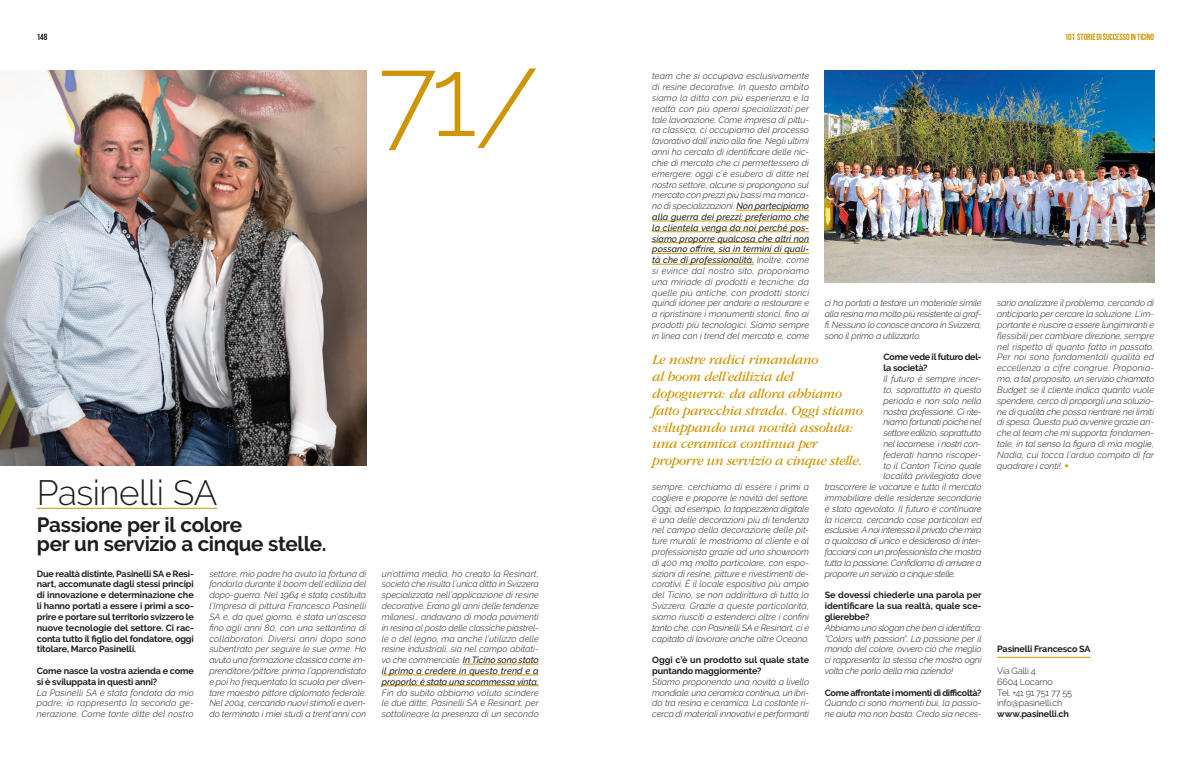
<style>
.page{position:relative;width:1191px;height:766px;background:#fff}
.page>*{position:absolute;margin:0;border:0;box-sizing:border-box;transform-origin:0 0}
.t1{font:300 112px "Raleway";color:#ce9606}
.t2{font:300 35px "Raleway";letter-spacing:-.015em;color:#1d1d1b}
.t3{font:700 20.6px/19.5px "Raleway";letter-spacing:-.015em;color:#1d1d1b}
.t4{font:italic 14px/16.8px "ITC Garamond Std";letter-spacing:-.02em;color:#ce9606}
.t5{font:italic 300 9px/10.8px "Raleway";letter-spacing:-.01em;color:#1d1d1b;text-align:justify}
.t6{font:700 9px/10.8px "Raleway";letter-spacing:-.015em;color:#1d1d1b}
.t7{font:300 9px/10.8px "Raleway";letter-spacing:-.015em;color:#1d1d1b}
.t8{font:italic 300 9px "Raleway";letter-spacing:.01em;color:#1d1d1b}
.t9{font:italic 300 9px "Raleway";letter-spacing:-.03em;color:#1d1d1b}
.t10{font:9px "Bebas Neue";letter-spacing:-.015em;color:#ce9606}
.t11{font:9px "Bebas Neue";color:#1d1d1b}
.s1{font-weight:500}
.s2{font-weight:900;font-style:normal;color:#ce9606}
</style>
<div class="page">
<hr style="left:736px;top:210px;width:73px;height:1px;background:#ce9606">
<hr style="left:652px;top:221px;width:157px;height:1px;background:#ce9606">
<hr style="left:652px;top:231px;width:157px;height:1px;background:#ce9606">
<hr style="left:652px;top:242px;width:157px;height:1px;background:#ce9606">
<hr style="left:652px;top:253px;width:157px;height:1px;background:#ce9606">
<hr style="left:652px;top:264px;width:102px;height:1px;background:#ce9606">
<hr style="left:463px;top:663px;width:76px;height:1px;background:#ce9606">
<hr style="left:382px;top:674px;width:157px;height:1px;background:#ce9606">
<hr style="left:382px;top:685px;width:157px;height:1px;background:#ce9606">
<hr style="left:37px;top:508px;width:180px;height:1px;background:#ce9606">
<img style="left:0;top:71px;width:366px;height:394px">
<hr style="left:997px;top:657px;width:93px;height:1px;background:#ce9606">
<img style="left:824px;top:71px;width:330px;height:211px">
<p class="t11" style="left:37px;top:32px;width:12px">148</p>
<p class="t10" style="left:1065px;top:32px;width:91px">101 STORIE DI SUCCESSO IN TICINO</p>
<h1 class="t1" style="left:377px;top:31px;width:163px">71/</h1>
<h2 class="t2" style="left:37px;top:472px;width:182px">Pasinelli SA</h2>
<h3 class="t3" style="left:37px;top:515px;width:291px">Passione per il colore<br>per un servizio a cinque stelle.</h3>
<p class="t6" style="left:37px;top:568px;width:158px;text-align:justify">Due realtà distinte, Pasinelli SA e Resi&shy;nart, accomunate dagli stessi principi di innovazione e determinazione che li hanno portati a essere i primi a sco&shy;prire e portare sul territorio svizzero le nuove tecnologie del settore. Ci rac&shy;conta tutto il figlio del fondatore, oggi titolare, Marco Pasinelli.</p>
<p class="t6" style="left:37px;top:665px;width:158px">Come nasce la vostra azienda e come si è sviluppata in questi anni?</p>
<p class="t5" style="left:37px;top:686px;width:158px">La Pasinelli SA è stata fondata da mio padre, io rappresento la seconda ge&shy;nerazione. Come tante ditte del nostro</p>
<p class="t5" style="left:209px;top:568px;width:158px">settore, mio padre ha avuto la fortuna di fondarla durante il boom dell’edilizia del dopo-guerra. Nel 1964 è stata costituita l’Impresa di pittura Francesco Pasinelli SA e, da quel giorno, è stata un’ascesa fino agli anni 80, con una settantina di collaboratori. Diversi anni dopo sono subentrato per seguire le sue orme. Ho avuto una formazione classica come im&shy;prenditore/pittore: prima l’apprendistato e poi ho frequentato la scuola per diven&shy;tare maestro pittore diplomato federale.<br>Nel 2004, cercando nuovi stimoli e aven&shy;do terminato i miei studi a trent’anni con</p>
<p class="t5" style="left:382px;top:568px;width:158px">un’ottima media, ho creato la Resinart, società che risulta l’unica ditta in Svizzera specializzata nell’applicazione di resine decorative. Erano gli anni delle tendenze milanesi… andavano di moda pavimenti in resina al posto delle classiche piastrel&shy;le o del legno, ma anche l’utilizzo delle resine industriali, sia nel campo abitati&shy;vo che commerciale. <span class="s1">In Ticino sono stato il primo a credere in questo trend e a proporlo: è stata una scommessa vinta.</span></p>
<p class="t5" style="left:382px;top:686px;width:158px">Fin da subito abbiamo voluto scindere le due ditte, Pasinelli SA e Resinart, per sottolineare la presenza di un secondo</p>
<p class="t5" style="left:652px;top:71px;width:158px">team che si occupava esclusivamente di resine decorative. In questo ambito siamo la ditta con più esperienza e la realtà con più operai specializzati per tale lavorazione. Come impresa di pittu&shy;ra classica, ci occupiamo del processo lavorativo dall’inizio alla fine. Negli ultimi anni ho cercato di identificare delle nic&shy;chie di mercato che ci permettessero di emergere: oggi c’è esubero di ditte nel nostro settore, alcune si propongono sul mercato con prezzi più bassi ma manca&shy;no di specializzazioni. <span class="s1">Non partecipiamo alla guerra dei prezzi: preferiamo che la clientela venga da noi perché pos&shy;siamo proporre qualcosa che altri non possano offrire, sia in termini di quali&shy;tà che di professionalità.</span> Inoltre, come si evince dal nostro sito, proponiamo una miriade di prodotti e tecniche: da quelle più antiche, con prodotti storici quindi idonee per andare a restaurare e a ripristinare i monumenti storici, fino ai prodotti più tecnologici. Siamo sempre in linea con i trend del mercato e, come</p>
<p class="t5" style="left:824px;top:298px;width:158px">ci ha portati a testare un materiale simile alla resina ma molto più resistente ai graf&shy;fi. Nessuno lo conosce ancora in Svizzera, sono il primo a utilizzarlo.</p>
<p class="t6" style="left:883px;top:352px;width:100px">Come vede il futuro del&shy;la società?</p>
<p class="t8" style="left:883px;top:373px;width:100px">Il futuro è sempre incer-</p>
<p class="t5" style="left:883px;top:384px;width:100px">to, soprattutto in questo</p>
<p class="t5" style="left:883px;top:395px;width:100px">periodo e non solo nella</p>
<p class="t5" style="left:883px;top:406px;width:100px">nostra professione. Ci rite-</p>
<p class="t5" style="left:883px;top:416px;width:100px">niamo fortunati poiché nel</p>
<p class="t5" style="left:883px;top:427px;width:100px">settore edilizio, soprattutto</p>
<p class="t5" style="left:883px;top:438px;width:100px">nel locarnese, i nostri con-</p>
<p class="t8" style="left:883px;top:449px;width:100px">federati hanno riscoper-</p>
<p class="t5" style="left:883px;top:460px;width:100px">to il Canton Ticino quale</p>
<p class="t5" style="left:883px;top:470px;width:100px">località privilegiata dove</p>
<p class="t5" style="left:824px;top:481px;width:158px">trascorrere le vacanze e tutto il mercato</p>
<p class="t5" style="left:824px;top:492px;width:158px">immobiliare delle residenze secondarie</p>
<p class="t5" style="left:824px;top:503px;width:158px">è stato agevolato. Il futuro è continuare</p>
<p class="t5" style="left:824px;top:514px;width:158px">la ricerca, cercando cose particolari ed</p>
<p class="t9" style="left:824px;top:525px;width:158px">esclusive. A noi interessa il privato che mira</p>
<p class="t5" style="left:824px;top:535px;width:158px">a qualcosa di unico e desideroso di inter-</p>
<p class="t5" style="left:824px;top:546px;width:158px">facciarsi con un professionista che mostra</p>
<p class="t5" style="left:824px;top:557px;width:158px">tutta la passione. Confidiamo di arrivare a</p>
<p class="t5" style="left:824px;top:568px;width:132px">proporre un servizio a cinque stelle.</p>
<p class="t6" style="left:824px;top:589px;width:158px;text-align:justify">Se dovessi chiederle una parola per identificare la sua realtà, quale sce&shy;glierebbe?</p>
<p class="t5" style="left:824px;top:622px;width:158px">Abbiamo uno slogan che ben ci identifica: “Colors with passion". La passione per il mondo del colore, ovvero ciò che meglio ci rappresenta: la stessa che mostro ogni volta che parlo della mia azienda!</p>
<p class="t6" style="left:824px;top:686px;width:158px">Come affrontate i momenti di difficoltà?</p>
<p class="t5" style="left:824px;top:697px;width:158px">Quando ci sono momenti bui, la passio&shy;ne aiuta ma non basta. Credo sia neces-</p>
<h3 class="t4" style="left:652px;top:351px;width:212px">Le nostre radici rimandano<br>al boom dell’edilizia del dopoguerra: da allora abbiamo fatto parecchia strada. Oggi stiamo sviluppando una novità assoluta: una ceramica continua per proporre un servizio a cinque stelle.</h3>
<p class="t5" style="left:652px;top:481px;width:158px">sempre, cerchiamo di essere i primi a cogliere e proporre le novità del settore.<br>Oggi, ad esempio, la tappezzeria digitale è una delle decorazioni più di tendenza nel campo della decorazione delle pit&shy;ture murali: le mostriamo al cliente e al professionista grazie ad uno showroom di 400 mq molto particolare, con espo&shy;sizioni di resine, pitture e rivestimenti de&shy;corativi. È il locale espositivo più ampio del Ticino, se non addirittura di tutta la Svizzera. Grazie a queste particolarità, siamo riusciti a estenderci oltre i confini tanto che, con Pasinelli SA e Resinart, ci è capitato di lavorare anche oltre Oceano.</p>
<p class="t6" style="left:652px;top:654px;width:158px">Oggi c’è un prodotto sul quale state puntando maggiormente?</p>
<p class="t5" style="left:652px;top:676px;width:158px">Stiamo proponendo una novità a livello mondiale: una ceramica continua, un ibri&shy;do tra resina e ceramica. La costante ri&shy;cerca di materiali innovativi e performanti</p>
<p class="t5" style="left:997px;top:298px;width:158px">sario analizzare il problema, cercando di anticiparlo per cercare la soluzione. L’im&shy;portante è riuscire a essere lungimiranti e flessibili per cambiare direzione, sempre nel rispetto di quanto fatto in passato.<br>Per noi sono fondamentali qualità ed eccellenza a cifre congrue. Proponia&shy;mo, a tal proposito, un servizio chiamato Budget: se il cliente indica quanto vuole spendere, cerco di proporgli una soluzio&shy;ne di qualità che possa rientrare nei limiti di spesa. Questo può avvenire grazie an&shy;che al team che mi supporta: fondamen&shy;tale, in tal senso la figura di mia moglie, Nadia, cui tocca l’arduo compito di far quadrare i conti!. <span class="s2">+</span></p>
<p class="t6" style="left:997px;top:643px;width:95px">Pasinelli Francesco SA</p>
<p class="t7" style="left:997px;top:665px;width:76px">Via Galli 4<br>6604 Locarno<br>Tel. +41 91 751 77 55 info@pasinelli.ch</p>
<p class="t6" style="left:997px;top:708px;width:73px">www.pasinelli.ch</p>
</div>
